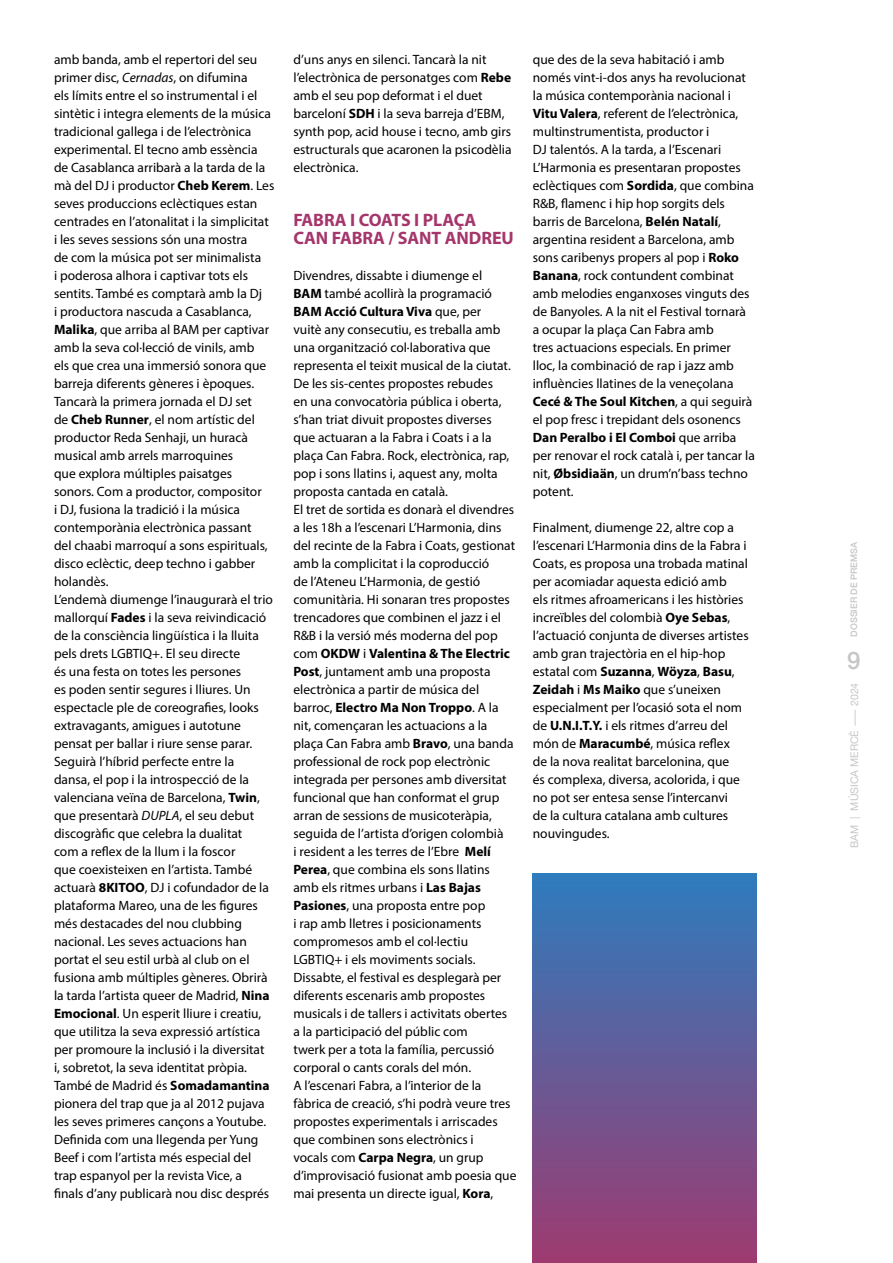
<style>
.page{position:relative;width:893px;height:1263px;background:#fff}
.page>*{position:absolute;margin:0;border:0;box-sizing:border-box;transform-origin:0 0}
.t1{font:500 24px "Helvetica Neue";color:#c6c6c6}
.t2{font:700 18px/18px "Myriad Pro";letter-spacing:-.005em;color:#a5366b}
.t3{font:13.5px/18px "Myriad Pro";color:#000}
.t4{font:10.5px "Helvetica Neue";color:#c6c6c6}
.t5{font:500 9px "Helvetica Neue";color:#c6c6c6}
.s1{font-style:italic}
.s2{font-weight:700}
</style>
<div class="page">
<div style="left:533px;top:874px;width:223px;height:389px;background:linear-gradient(to bottom,#2e7cbe,#9e3a70)"></div>
<p class="t3" style="left:54px;top:50px;width:222px">amb banda, amb el repertori del seu primer disc, <span class="s1">Cernadas</span>, on difumina<br>els límits entre el so instrumental i el sintètic i integra elements de la música tradicional gallega i de l’electrònica experimental. El tecno amb essència de Casablanca arribarà a la tarda de la mà del DJ i productor <span class="s2">Cheb Kerem</span>. Les seves produccions eclèctiques estan centrades en l’atonalitat i la simplicitat i les seves sessions són una mostra<br>de com la música pot ser minimalista<br>i poderosa alhora i captivar tots els sentits. També es comptarà amb la Dj<br>i productora nascuda a Casablanca, <span class="s2">Malika</span>, que arriba al BAM per captivar amb la seva col·lecció de vinils, amb<br>els que crea una immersió sonora que barreja diferents gèneres i èpoques.<br>Tancarà la primera jornada el DJ set<br>de <span class="s2">Cheb Runner</span>, el nom artístic del productor Reda Senhaji, un huracà musical amb arrels marroquines<br>que explora múltiples paisatges sonors. Com a productor, compositor<br>i DJ, fusiona la tradició i la música contemporània electrònica passant<br>del chaabi marroquí a sons espirituals, disco eclèctic, deep techno i gabber holandès.<br>L’endemà diumenge l’inaugurarà el trio mallorquí <span class="s2">Fades</span> i la seva reivindicació de la consciència lingüística i la lluita pels drets LGBTIQ+. El seu directe<br>és una festa on totes les persones<br>es poden sentir segures i lliures. Un espectacle ple de coreografies, looks extravagants, amigues i autotune pensat per ballar i riure sense parar.<br>Seguirà l’híbrid perfecte entre la<br>dansa, el pop i la introspecció de la valenciana veïna de Barcelona, <span class="s2">Twin</span>, que presentarà <span class="s1">DUPLA</span>, el seu debut discogràfic que celebra la dualitat<br>com a reflex de la llum i la foscor<br>que coexisteixen en l’artista. També actuarà <span class="s2">8KITOO</span>, DJ i cofundador de la plataforma Mareo, una de les figures més destacades del nou clubbing nacional. Les seves actuacions han portat el seu estil urbà al club on el fusiona amb múltiples gèneres. Obrirà la tarda l’artista queer de Madrid, <span class="s2">Nina Emocional</span>. Un esperit lliure i creatiu, que utilitza la seva expressió artística per promoure la inclusió i la diversitat<br>i, sobretot, la seva identitat pròpia.<br>També de Madrid és <span class="s2">Somadamantina </span>pionera del trap que ja al 2012 pujava les seves primeres cançons a Youtube.<br>Definida com una llegenda per Yung Beef i com l’artista més especial del trap espanyol per la revista Vice, a finals d’any publicarà nou disc després</p>
<p class="t3" style="left:293px;top:50px;width:220px">d’uns anys en silenci. Tancarà la nit l’electrònica de personatges com <span class="s2">Rebe </span>amb el seu pop deformat i el duet barceloní <span class="s2">SDH</span> i la seva barreja d’EBM, synth pop, acid house i tecno, amb girs estructurals que acaronen la psicodèlia electrònica.</p>
<h2 class="t2" style="left:293px;top:210px;width:222px">FABRA I COATS I PLAÇA<br>CAN FABRA / SANT ANDREU</h2>
<p class="t3" style="left:293px;top:266px;width:225px">Divendres, dissabte i diumenge el<br><span class="s2">BAM</span> també acollirà la programació <span class="s2">BAM Acció Cultura Viva</span> que, per<br>vuitè any consecutiu, es treballa amb una organització col·laborativa que representa el teixit musical de la ciutat.<br>De les sis-centes propostes rebudes<br>en una convocatòria pública i oberta, s’han triat divuit propostes diverses que actuaran a la Fabra i Coats i a la plaça Can Fabra. Rock, electrònica, rap, pop i sons llatins i, aquest any, molta proposta cantada en català.<br>El tret de sortida es donarà el divendres a les 18h a l’escenari L’Harmonia, dins del recinte de la Fabra i Coats, gestionat amb la complicitat i la coproducció<br>de l’Ateneu L’Harmonia, de gestió comunitària. Hi sonaran tres propostes trencadores que combinen el jazz i el R&amp;B i la versió més moderna del pop com <span class="s2">OKDW</span> i <span class="s2">Valentina &amp; The Electric Post</span>, juntament amb una proposta electrònica a partir de música del barroc, <span class="s2">Electro Ma Non Troppo</span>. A la nit, començaran les actuacions a la plaça Can Fabra amb <span class="s2">Bravo</span>, una banda professional de rock pop electrònic integrada per persones amb diversitat funcional que han conformat el grup arran de sessions de musicoteràpia, seguida de l’artista d’origen colombià<br>i resident a les terres de l’Ebre <span class="s2">Melí Perea</span>, que combina els sons llatins amb els ritmes urbans i <span class="s2">Las Bajas Pasiones</span>, una proposta entre pop<br>i rap amb lletres i posicionaments compromesos amb el col·lectiu LGBTIQ+ i els moviments socials.<br>Dissabte, el festival es desplegarà per diferents escenaris amb propostes musicals i de tallers i activitats obertes a la participació del públic com<br>twerk per a tota la família, percussió corporal o cants corals del món.<br>A l’escenari Fabra, a l’interior de la fàbrica de creació, s’hi podrà veure tres propostes experimentals i arriscades que combinen sons electrònics i<br>vocals com <span class="s2">Carpa Negra</span>, un grup d’improvisació fusionat amb poesia que mai presenta un directe igual, <span class="s2">Kora</span>,</p>
<p class="t3" style="left:533px;top:50px;width:224px">que des de la seva habitació i amb només vint-i-dos anys ha revolucionat la música contemporània nacional i <span class="s2">Vitu Valera</span>, referent de l’electrònica, multinstrumentista, productor i<br>DJ talentós. A la tarda, a l’Escenari L’Harmonia es presentaran propostes eclèctiques com <span class="s2">Sordida</span>, que combina R&amp;B, flamenc i hip hop sorgits dels barris de Barcelona, <span class="s2">Belén Natalí</span>, argentina resident a Barcelona, amb sons caribenys propers al pop i <span class="s2">Roko Banana</span>, rock contundent combinat amb melodies enganxoses vinguts des de Banyoles. A la nit el Festival tornarà a ocupar la plaça Can Fabra amb<br>tres actuacions especials. En primer lloc, la combinació de rap i jazz amb influències llatines de la veneçolana <span class="s2">Cecé &amp; The Soul Kitchen</span>, a qui seguirà el pop fresc i trepidant dels osonencs <span class="s2">Dan Peralbo i El Comboi</span> que arriba per renovar el rock català i, per tancar la nit, <span class="s2">Øbsidiaän</span>, un drum’n’bass techno potent.</p>
<p class="t3" style="left:533px;top:518px;width:217px">Finalment, diumenge 22, altre cop a l’escenari L’Harmonia dins de la Fabra i Coats, es proposa una trobada matinal per acomiadar aquesta edició amb<br>els ritmes afroamericans i les històries increïbles del colombià <span class="s2">Oye Sebas</span>, l’actuació conjunta de diverses artistes amb gran trajectòria en el hip-hop estatal com <span class="s2">Suzanna</span>, <span class="s2">Wöyza</span>, <span class="s2">Basu</span>, <span class="s2">Zeidah</span> i <span class="s2">Ms Maiko</span> que s’uneixen especialment per l’ocasió sota el nom de <span class="s2">U.N.I.T.Y.</span> i els ritmes d’arreu del món de <span class="s2">Maracumbé</span>, música reflex<br>de la nova realitat barcelonina, que<br>és complexa, diversa, acolorida, i que no pot ser entesa sense l’intercanvi<br>de la cultura catalana amb cultures nouvingudes.</p>
<p class="t5" style="left:847px;top:637px;width:96px;rotate:-90deg">DOSSIER DE PREMSA</p>
<h1 class="t1" style="left:847px;top:641px;width:15px">9</h1>
<p class="t4" style="left:847px;top:848px;width:167px;rotate:-90deg">BAM | MÚSICA MERCÈ —— 2024</p>
</div>
